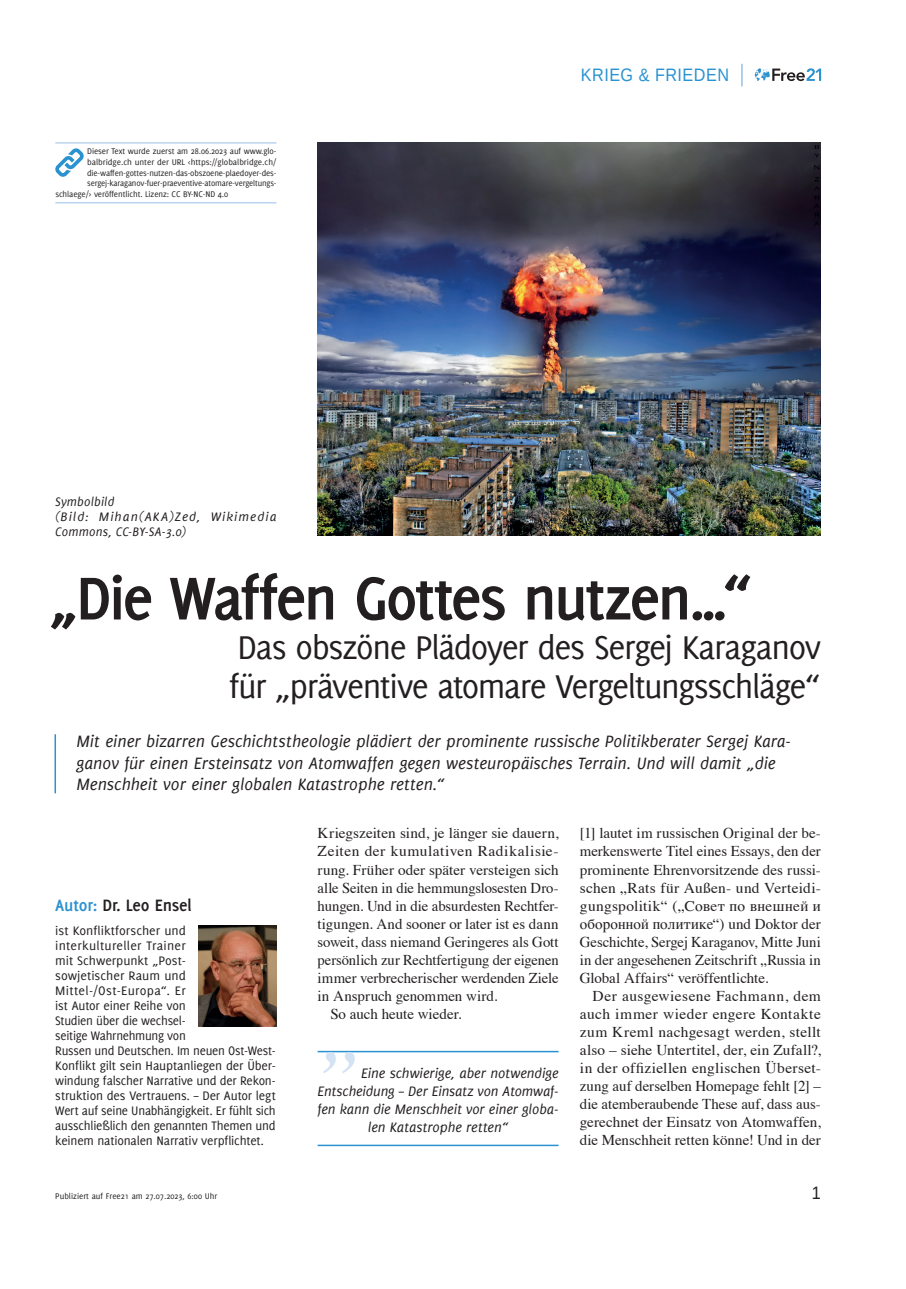
<style>
.page{position:relative;width:906px;height:1289px;background:#fff}
.page>*{position:absolute;margin:0;border:0;box-sizing:border-box;transform-origin:0 0}
.t1{font:italic 91.5px "Times";color:#d4e3f4}
.t2{font:700 66px "Delicious";letter-spacing:-.04em;color:#231f20}
.t3{font:36px/39px "Delicious";letter-spacing:-.04em;color:#231f20}
.t4{font:italic 18px/21.6px "Delicious";letter-spacing:-.005em;color:#231f20}
.t5{font:700 18px "Delicious";letter-spacing:-.01em;color:#231f20}
.t6{font:18px "Liberation Sans";letter-spacing:.03em;color:#2a92d0;scale:.9 1}
.t7{font:18px "Liberation Sans";color:#231f20;scale:.9 1}
.t8{font:15px/18px "Times";letter-spacing:-.005em;color:#231f20;text-align:justify}
.t9{font:italic 15px "Delicious";letter-spacing:-.005em;color:#231f20}
.t10{font:15px "Times";letter-spacing:.03em;color:#231f20}
.t11{font:13.5px/15px "Delicious";letter-spacing:-.015em;color:#231f20}
.t12{font:italic 13.5px/15px "Delicious";letter-spacing:.07em;color:#231f20}
.t13{font:9px "Delicious";letter-spacing:-.01em;color:#231f20}
.s1{color:#2a92d0}
</style>
<div class="page">
<svg style="left:755px;top:68px;width:66px;height:13px"></svg>
<svg style="left:741px;top:64px;width:1px;height:22px"></svg>
<hr style="left:55px;top:734px;width:1px;height:59px;background:#2a92d0">
<img style="left:317px;top:142px;width:504px;height:394px">
<hr style="left:55px;top:142px;width:221px;height:1px;background:#9abfe5">
<hr style="left:55px;top:202px;width:221px;height:1px;background:#9abfe5">
<svg style="left:55px;top:148px;width:29px;height:29px"></svg>
<hr style="left:317px;top:1050px;width:241px;height:2px;background:#2a92d0">
<hr style="left:317px;top:1144px;width:241px;height:2px;background:#2a92d0">
<img style="left:199px;top:925px;width:77px;height:100px">
<p class="t13" style="left:87px;top:146px;width:191px">Dieser Text wurde zuerst am 28.06.2023 auf www.glo-</p>
<p class="t13" style="left:87px;top:157px;width:191px">balbridge.ch unter der URL &lt;https://globalbridge.ch/</p>
<p class="t13" style="left:87px;top:167px;width:191px">die-waffen-gottes-nutzen-das-obszoene-plaedoyer-des-</p>
<p class="t13" style="left:87px;top:178px;width:191px">sergej-karaganov-fuer-praeventive-atomare-vergeltungs-</p>
<p class="t13" style="left:55px;top:189px;width:174px">schlaege/&gt; veröffentlicht. Lizenz: CC BY-NC-ND 4.0</p>
<p class="t12" style="left:55px;top:494px;width:223px">Symbolbild<br>(Bild: Mihan(AKA)Zed, Wikimedia<br>Commons, CC-BY-SA-3.0)</p>
<p class="t6" style="left:581px;top:63px;width:166px">KRIEG &amp; FRIEDEN</p>
<h2 class="t2" style="left:50px;top:560px;width:703px">„Die Waffen Gottes nutzen…“</h2>
<h3 class="t3" style="left:229px;top:626px;width:593px">Das obszöne Plädoyer des Sergej Karaganov für „präventive atomare Vergeltungsschläge“</h3>
<p class="t4" style="left:77px;top:730px;width:716px">Mit einer bizarren Geschichtstheologie plädiert der prominente russische Politikberater Sergej Kara&shy;ganov für einen Ersteinsatz von Atomwaffen gegen westeuropäisches Terrain. Und will damit „die<br>Menschheit vor einer globalen Katastrophe retten.“</p>
<p class="t5" style="left:55px;top:894px;width:138px"><span class="s1">Autor:</span> Dr. Leo Ensel</p>
<p class="t11" style="left:55px;top:922px;width:222px">ist Konfliktforscher und<br>interkultureller Trainer<br>mit Schwerpunkt „Post-<br>sowjetischer Raum und Mittel-/Ost-Europa“. Er<br>ist Autor einer Reihe von<br>Studien über die wechsel-<br>seitige Wahrnehmung von<br>Russen und Deutschen. Im neuen Ost-West-Konflikt gilt sein Hauptanliegen der Über&shy;windung falscher Narrative und der Rekon&shy;struktion des Vertrauens. – Der Autor legt Wert auf seine Unabhängigkeit. Er fühlt sich ausschließlich den genannten Themen und keinem nationalen Narrativ verpflichtet.</p>
<p class="t8" style="left:317px;top:823px;width:242px">Kriegszeiten sind, je länger sie dauern,</p>
<p class="t10" style="left:317px;top:837px;width:242px">Zeiten der kumulativen Radikalisie-</p>
<p class="t8" style="left:317px;top:859px;width:242px">rung. Früher oder später versteigen sich</p>
<p class="t8" style="left:317px;top:877px;width:242px">alle Seiten in die hemmungslosesten Dro-</p>
<p class="t8" style="left:317px;top:895px;width:242px">hungen. Und in die absurdesten Rechtfer-</p>
<p class="t8" style="left:317px;top:913px;width:242px">tigungen. And sooner or later ist es dann</p>
<p class="t8" style="left:317px;top:931px;width:242px">soweit, dass niemand Geringeres als Gott</p>
<p class="t8" style="left:317px;top:949px;width:242px">persönlich zur Rechtfertigung der eigenen</p>
<p class="t8" style="left:317px;top:967px;width:242px">immer verbrecherischer werdenden Ziele</p>
<p class="t8" style="left:317px;top:985px;width:181px">in Anspruch genommen wird.</p>
<p class="t8" style="left:330px;top:1003px;width:133px">So auch heute wieder.</p>
<h1 class="t1" style="left:317px;top:951px;width:52px">„</h1>
<p class="t9" style="left:361px;top:1064px;width:199px">Eine schwierige, aber notwendige</p>
<p class="t9" style="left:317px;top:1082px;width:242px">Entscheidung – Der Einsatz von Atomwaf-</p>
<p class="t9" style="left:317px;top:1100px;width:242px">fen kann die Menschheit vor einer globa-</p>
<p class="t9" style="left:368px;top:1118px;width:142px">len Katastrophe retten“</p>
<p class="t8" style="left:580px;top:823px;width:242px">[1] lautet im russischen Original der be&shy;merkenswerte Titel eines Essays, den der prominente Ehrenvorsitzende des russi&shy;schen „Rats für Außen- und Verteidi&shy;gungspolitik“ („Совет по внешней и оборонной политике“) und Doktor der Geschichte, Sergej Karaganov, Mitte Juni in der angesehenen Zeitschrift „Russia in Global Affairs“ veröffentlichte.</p>
<p class="t8" style="left:580px;top:985px;width:242px;text-indent:13px">Der ausgewiesene Fachmann, dem auch immer wieder engere Kontakte zum Kreml nachgesagt werden, stellt also – siehe Untertitel, der, ein Zufall?, in der offiziellen englischen Überset&shy;zung auf derselben Homepage fehlt [2] – die atemberaubende These auf, dass aus&shy;gerechnet der Einsatz von Atomwaffen, die Menschheit retten könne! Und in der</p>
<p class="t13" style="left:55px;top:1190px;width:163px">Publiziert auf Free21 am 27.07.2023, 6:00 Uhr</p>
<p class="t7" style="left:812px;top:1181px;width:12px">1</p>
</div>
